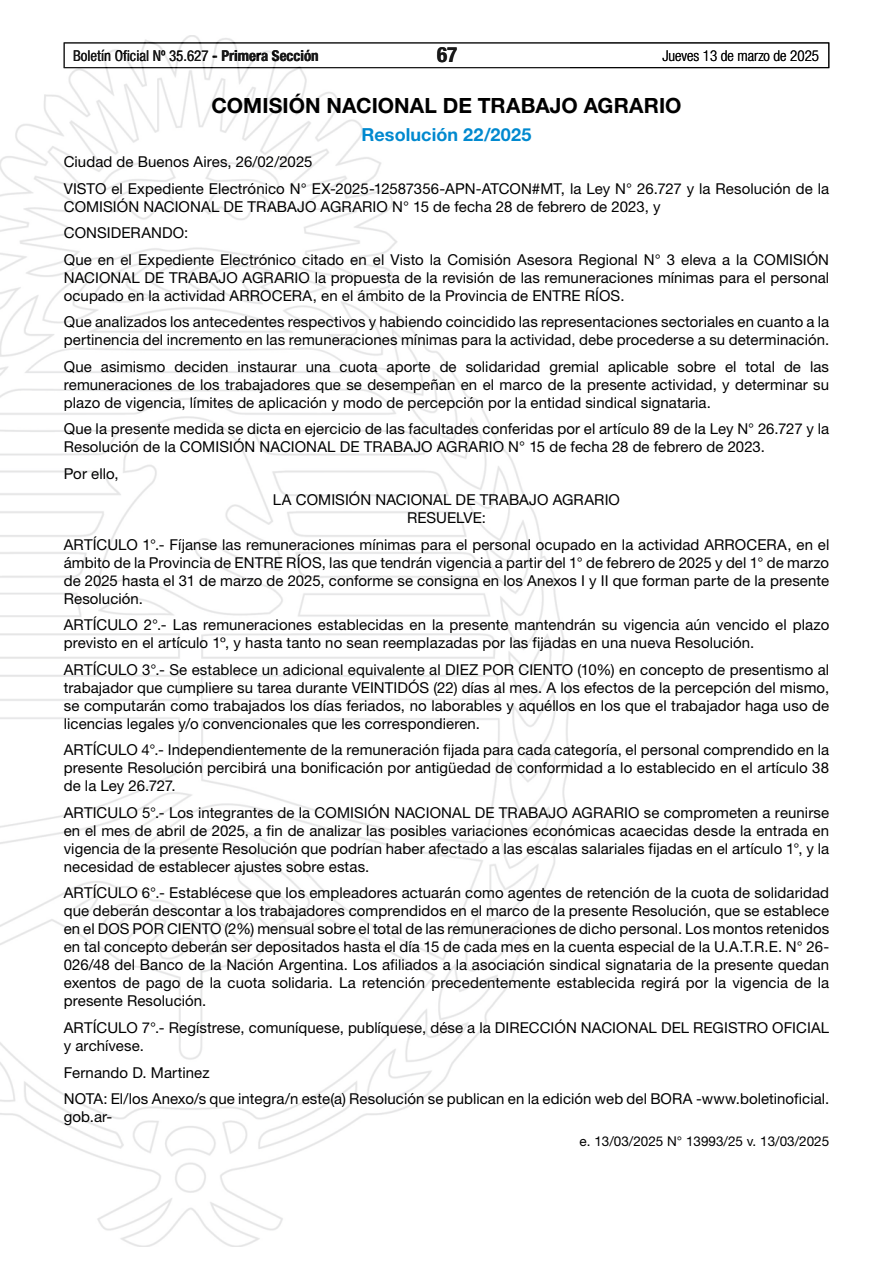
<style>
.page{position:relative;width:893px;height:1263px;background:#fff}
.page>*{position:absolute;margin:0;border:0;box-sizing:border-box;transform-origin:0 0}
.t1{font:700 21px "Helvetica Neue LT Std";color:#000}
.t2{font:700 condensed 21px "Helvetica Neue LT Std";color:#000}
.t3{font:700 18px "Helvetica Neue LT Std";letter-spacing:.005em;color:#0089cf}
.t4{font:15px/18px "Helvetica Neue LT Std";letter-spacing:.005em;color:#000}
.t5{font:condensed 15px "Helvetica Neue LT Std";color:#000}
.t6{font:300 condensed 15px "Helvetica Neue LT Std";color:#000}
.t7{font:13.5px "Helvetica Neue LT Std";color:#000}
.s1{font-weight:700}
</style>
<div class="page">
<div style="left:64px;top:43px;width:765px;height:25px;border:1px solid #000"></div>
<img style="left:0;top:35px;width:569px;height:1211px">
<p class="t5" style="left:73px;top:47px;width:247px">Boletín Oficial Nº 35.627 <span class="s1">- Primera Sección</span></p>
<h1 class="t2" style="left:437px;top:42px;width:22px">67</h1>
<p class="t6" style="left:662px;top:47px;width:158px">Jueves 13 de marzo de 2025</p>
<h1 class="t1" style="left:211px;top:92px;width:472px">COMISIÓN NACIONAL DE TRABAJO AGRARIO</h1>
<p class="t3" style="left:362px;top:123px;width:171px">Resolución 22/2025</p>
<p class="t4" style="left:64px;top:148px;width:767px;line-height:26.5px">Ciudad de Buenos Aires, 26/02/2025<br>VISTO el Expediente Electrónico N° EX-2025-12587356-APN-ATCON#MT, la Ley N° 26.727 y la Resolución de la</p>
<p class="t4" style="left:64px;top:193px;width:767px;line-height:26.5px">COMISIÓN NACIONAL DE TRABAJO AGRARIO N° 15 de fecha 28 de febrero de 2023, y<br>CONSIDERANDO:<br>Que en el Expediente Electrónico citado en el Visto la Comisión Asesora Regional N° 3 eleva a la COMISIÓN</p>
<p class="t4" style="left:64px;top:268px;width:767px">NACIONAL DE TRABAJO AGRARIO la propuesta de la revisión de las remuneraciones mínimas para el personal ocupado en la actividad ARROCERA, en el ámbito de la Provincia de ENTRE RÍOS.</p>
<p class="t4" style="left:64px;top:313px;width:767px">Que analizados los antecedentes respectivos y habiendo coincidido las representaciones sectoriales en cuanto a la pertinencia del incremento en las remuneraciones mínimas para la actividad, debe procederse a su determinación.</p>
<p class="t4" style="left:64px;top:357px;width:767px;text-align:justify">Que asimismo deciden instaurar una cuota aporte de solidaridad gremial aplicable sobre el total de las remuneraciones de los trabajadores que se desempeñan en el marco de la presente actividad, y determinar su plazo de vigencia, límites de aplicación y modo de percepción por la entidad sindical signataria.</p>
<p class="t4" style="left:64px;top:420px;width:767px">Que la presente medida se dicta en ejercicio de las facultades conferidas por el artículo 89 de la Ley N° 26.727 y la<br>Resolución de la COMISIÓN NACIONAL DE TRABAJO AGRARIO N° 15 de fecha 28 de febrero de 2023.</p>
<p class="t4" style="left:64px;top:464px;width:56px">Por ello,</p>
<p class="t4" style="left:273px;top:491px;width:349px;text-align:center">LA COMISIÓN NACIONAL DE TRABAJO AGRARIO<br>RESUELVE:</p>
<p class="t4" style="left:64px;top:535px;width:767px;text-align:justify">ARTÍCULO 1°.- Fíjanse las remuneraciones mínimas para el personal ocupado en la actividad ARROCERA, en el ámbito de la Provincia de ENTRE RÍOS, las que tendrán vigencia a partir del 1° de febrero de 2025 y del 1° de marzo de 2025 hasta el 31 de marzo de 2025, conforme se consigna en los Anexos I y II que forman parte de la presente Resolución.</p>
<p class="t4" style="left:64px;top:616px;width:767px">ARTÍCULO 2°.- Las remuneraciones establecidas en la presente mantendrán su vigencia aún vencido el plazo previsto en el artículo 1º, y hasta tanto no sean reemplazadas por las fijadas en una nueva Resolución.</p>
<p class="t4" style="left:64px;top:660px;width:767px;text-align:justify">ARTÍCULO 3°.- Se establece un adicional equivalente al DIEZ POR CIENTO (10%) en concepto de presentismo al trabajador que cumpliere su tarea durante VEINTIDÓS (22) días al mes. A los efectos de la percepción del mismo, se computarán como trabajados los días feriados, no laborables y aquéllos en los que el trabajador haga uso de licencias legales y/o convencionales que les correspondieren.</p>
<p class="t4" style="left:64px;top:741px;width:767px;text-align:justify">ARTÍCULO 4°.- Independientemente de la remuneración fijada para cada categoría, el personal comprendido en la presente Resolución percibirá una bonificación por antigüedad de conformidad a lo establecido en el artículo 38 de la Ley 26.727.</p>
<p class="t4" style="left:64px;top:803px;width:767px;text-align:justify">ARTICULO 5°.- Los integrantes de la COMISIÓN NACIONAL DE TRABAJO AGRARIO se comprometen a reunirse en el mes de abril de 2025, a fin de analizar las posibles variaciones económicas acaecidas desde la entrada en vigencia de la presente Resolución que podrían haber afectado a las escalas salariales fijadas en el artículo 1°, y la necesidad de establecer ajustes sobre estas.</p>
<p class="t4" style="left:64px;top:884px;width:767px;text-align:justify">ARTÍCULO 6°.- Establécese que los empleadores actuarán como agentes de retención de la cuota de solidaridad que deberán descontar a los trabajadores comprendidos en el marco de la presente Resolución, que se establece en el DOS POR CIENTO (2%) mensual sobre el total de las remuneraciones de dicho personal. Los montos retenidos en tal concepto deberán ser depositados hasta el día 15 de cada mes en la cuenta especial de la U.A.T.R.E. N° 26- 026/48 del Banco de la Nación Argentina. Los afiliados a la asociación sindical signataria de la presente quedan exentos de pago de la cuota solidaria. La retención precedentemente establecida regirá por la vigencia de la presente Resolución.</p>
<p class="t4" style="left:64px;top:1018px;width:767px">ARTÍCULO 7°.- Regístrese, comuníquese, publíquese, dése a la DIRECCIÓN NACIONAL DEL REGISTRO OFICIAL y archívese.</p>
<p class="t4" style="left:64px;top:1059px;width:767px;line-height:26.5px">Fernando D. Martinez<br>NOTA: El/los Anexo/s que integra/n este(a) Resolución se publican en la edición web del BORA -www.boletinoficial.</p>
<p class="t4" style="left:64px;top:1107px;width:50px">gob.ar-</p>
<p class="t7" style="left:580px;top:1133px;width:251px">e. 13/03/2025 N° 13993/25 v. 13/03/2025</p>
</div>
